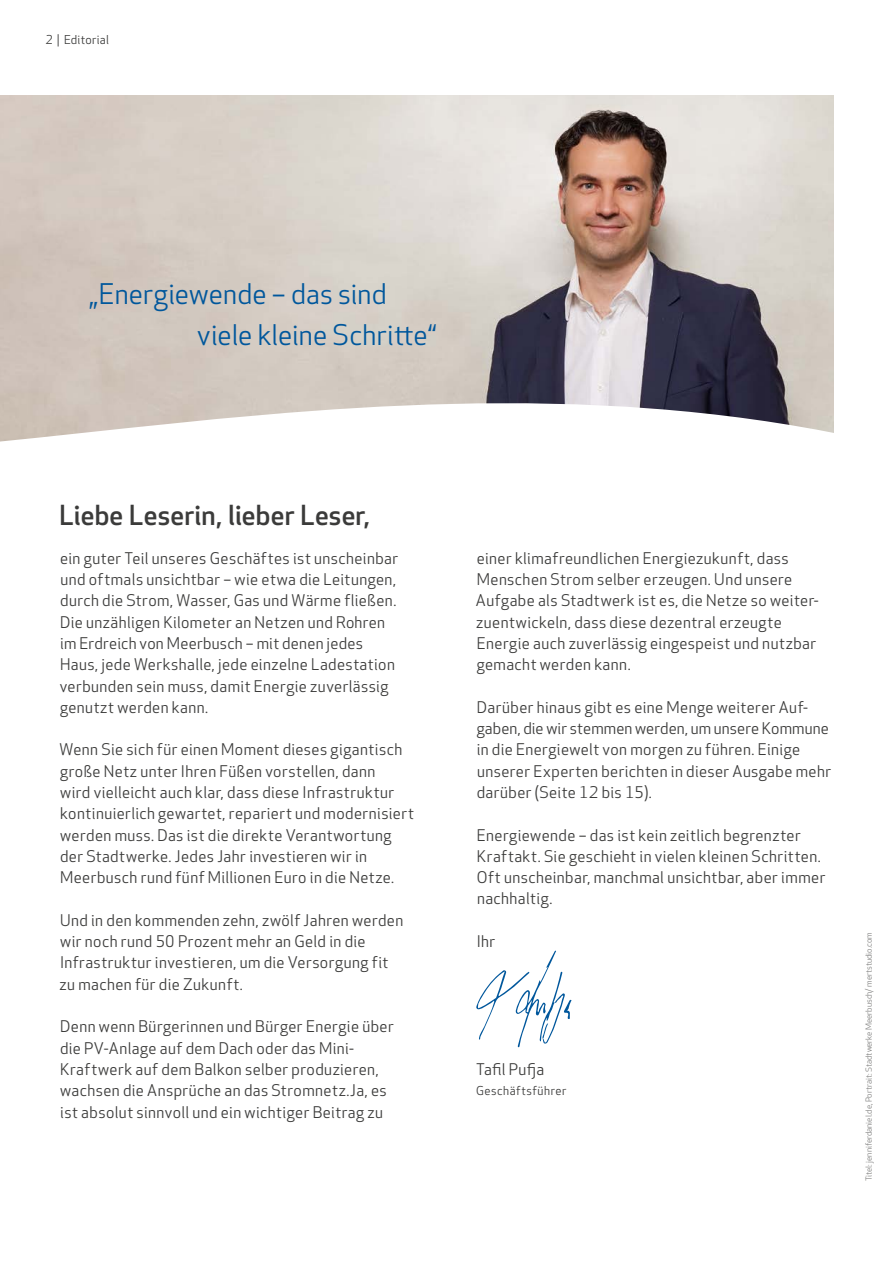
<style>
.page{position:relative;width:893px;height:1263px;background:#fff}
.page>*{position:absolute;margin:0;border:0;box-sizing:border-box;transform-origin:0 0}
.t1{font:27.75px/40.8px "Apex New";letter-spacing:.005em;color:#00579c}
.t2{font:500 27px "Apex New";letter-spacing:.01em;color:#3b3b3a}
.t3{font:15.75px/21.3px "Apex New";letter-spacing:.025em;color:#3b3b3a}
.t4{font:12px "Apex New";letter-spacing:.04em;color:#3b3b3a}
.t5{font:12px "Apex New";letter-spacing:.02em;color:#3b3b3a}
.t6{font:8.25px "Apex New";color:#80807f}
</style>
<div class="page">
<img style="left:0;top:95px;width:833px;height:226px">
<svg style="left:0;top:321px;width:834px;height:121px;fill:#d2c8c0"></svg>
<svg style="left:476px;top:950px;width:96px;height:97px"></svg>
<p class="t5" style="left:46px;top:32px;width:65px">2 | Editorial</p>
<h1 class="t1" style="left:197px;top:273px;width:241px;text-indent:-108px">„Energiewende – das sind viele kleine Schritte“</h1>
<h2 class="t2" style="left:60px;top:497px;width:312px">Liebe Leserin, lieber Leser,</h2>
<p class="t3" style="left:60px;top:547px;width:340px">ein guter Teil unseres Geschäftes ist unscheinbar und oftmals unsichtbar – wie etwa die Leitungen, durch die Strom, Wasser, Gas und Wärme fließen.<br>Die unzähligen Kilometer an Netzen und Rohren im Erdreich von Meerbusch – mit denen jedes Haus, jede Werkshalle, jede einzelne Ladestation verbunden sein muss, damit Energie zuverlässig genutzt werden kann.</p>
<p class="t3" style="left:60px;top:739px;width:356px">Wenn Sie sich für einen Moment dieses gigantisch große Netz unter Ihren Füßen vorstellen, dann<br>wird vielleicht auch klar, dass diese Infrastruktur kontinuierlich gewartet, repariert und modernisiert werden muss. Das ist die direkte Verantwortung der Stadtwerke. Jedes Jahr investieren wir in Meerbusch rund fünf Millionen Euro in die Netze.</p>
<p class="t3" style="left:60px;top:909px;width:345px">Und in den kommenden zehn, zwölf Jahren werden wir noch rund 50 Prozent mehr an Geld in die Infrastruktur investieren, um die Versorgung fit zu machen für die Zukunft.</p>
<p class="t3" style="left:60px;top:1016px;width:335px">Denn wenn Bürgerinnen und Bürger Energie über die PV-Anlage auf dem Dach oder das Mini-Kraftwerk auf dem Balkon selber produzieren, wachsen die Ansprüche an das Stromnetz.Ja, es ist absolut sinnvoll und ein wichtiger Beitrag zu</p>
<p class="t3" style="left:476px;top:547px;width:344px">einer klimafreundlichen Energiezukunft, dass Menschen Strom selber erzeugen. Und unsere Aufgabe als Stadtwerk ist es, die Netze so weiter&shy;zuentwickeln, dass diese dezentral erzeugte Energie auch zuverlässig eingespeist und nutzbar gemacht werden kann.</p>
<p class="t3" style="left:477px;top:696px;width:356px">Darüber hinaus gibt es eine Menge weiterer Auf&shy;gaben, die wir stemmen werden, um unsere Kommune in die Energiewelt von morgen zu führen. Einige unserer Experten berichten in dieser Ausgabe mehr darüber (Seite 12 bis 15).</p>
<p class="t3" style="left:477px;top:824px;width:350px">Energiewende – das ist kein zeitlich begrenzter Kraftakt. Sie geschieht in vielen kleinen Schritten.<br>Oft unscheinbar, manchmal unsichtbar, aber immer nachhaltig.</p>
<p class="t3" style="left:477px;top:931px;width:20px">Ihr</p>
<p class="t3" style="left:476px;top:1059px;width:70px">Tafil Pufja</p>
<p class="t4" style="left:476px;top:1083px;width:92px">Geschäftsführer</p>
<p class="t6" style="left:863px;top:1181px;width:251px;rotate:-90deg">Titel: jenniferdaniel.de, Portrait: Stadtwerke Meerbusch/ mertstudio.com</p>
</div>
